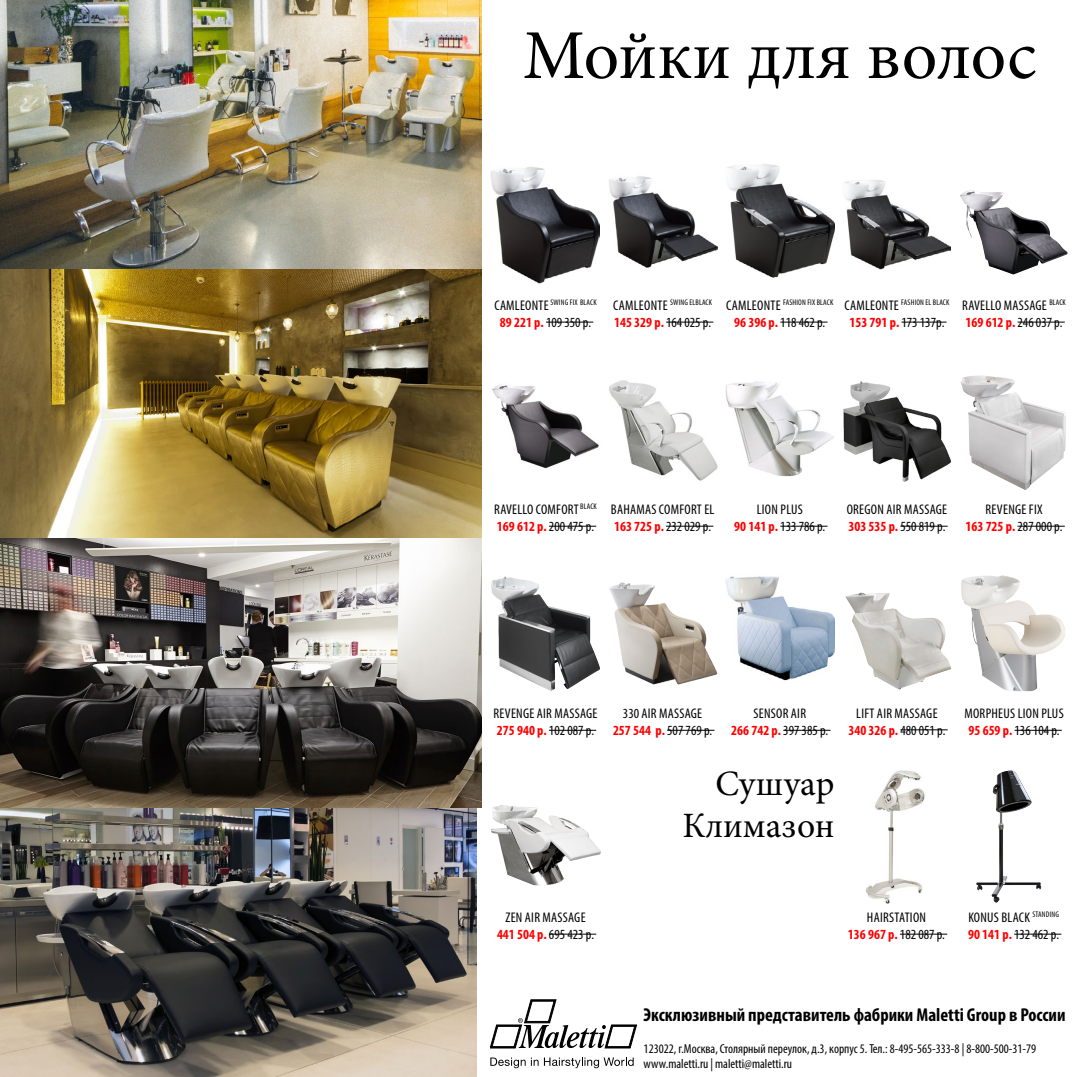
<style>
.page{position:relative;width:1077px;height:1077px;background:#fff}
.page>*{position:absolute;margin:0;border:0;box-sizing:border-box;transform-origin:0 0}
.t1{font:70px "Minion Pro";color:#000}
.t2{font:35.61px/42.7px "Minion Pro";color:#000;text-align:right}
.t3{font:700 condensed 18.64px "Myriad Pro";color:#000}
.t4{font:condensed 14px/16.8px "Myriad Pro";letter-spacing:.02em;color:#000}
.t5{font:700 condensed 14px "Myriad Pro";color:#f00}
.t6{font:condensed 13.04px/15.7px "Myriad Pro";color:#000}
.t7{font:condensed 8.14px "Myriad Pro";letter-spacing:.02em;color:#000}
.s1{font-size:14px}
.s2{font-weight:700;color:#f00}
.s3{font-weight:400;color:#000}
</style>
<div class="page">
<hr style="left:546px;top:322px;width:47px;height:1px;background:#000">
<img style="left:491px;top:167px;width:108px;height:117px">
<hr style="left:666px;top:322px;width:47px;height:1px;background:#000">
<img style="left:609px;top:176px;width:108px;height:92px">
<hr style="left:780px;top:322px;width:47px;height:1px;background:#000">
<img style="left:727px;top:164px;width:107px;height:114px">
<hr style="left:901px;top:322px;width:45px;height:1px;background:#000">
<img style="left:844px;top:180px;width:106px;height:90px">
<hr style="left:549px;top:525px;width:47px;height:1px;background:#000">
<img style="left:492px;top:384px;width:107px;height:85px">
<hr style="left:666px;top:525px;width:47px;height:1px;background:#000">
<img style="left:609px;top:380px;width:108px;height:101px">
<hr style="left:780px;top:525px;width:47px;height:1px;background:#000">
<img style="left:725px;top:381px;width:108px;height:96px">
<hr style="left:900px;top:525px;width:47px;height:1px;background:#000">
<img style="left:843px;top:381px;width:108px;height:101px">
<hr style="left:549px;top:729px;width:47px;height:1px;background:#000">
<hr style="left:667px;top:729px;width:47px;height:1px;background:#000">
<hr style="left:783px;top:729px;width:47px;height:1px;background:#000">
<img style="left:725px;top:576px;width:109px;height:105px">
<hr style="left:900px;top:729px;width:47px;height:1px;background:#000">
<hr style="left:549px;top:933px;width:47px;height:1px;background:#000">
<img style="left:491px;top:805px;width:109px;height:81px">
<img style="left:609px;top:582px;width:108px;height:103px">
<svg style="left:490px;top:999px;width:146px;height:48px"></svg>
<svg style="left:490px;top:1057px;width:35px;height:11px"></svg>
<svg style="left:531px;top:1057px;width:7px;height:8px"></svg>
<svg style="left:544px;top:1057px;width:89px;height:11px"></svg>
<hr style="left:1017px;top:322px;width:47px;height:1px;background:#000">
<img style="left:960px;top:190px;width:107px;height:84px">
<hr style="left:1017px;top:525px;width:47px;height:1px;background:#000">
<img style="left:961px;top:375px;width:105px;height:115px">
<hr style="left:1014px;top:729px;width:47px;height:1px;background:#000">
<img style="left:961px;top:575px;width:104px;height:117px">
<img style="left:0;top:0;width:481px;height:807px">
<hr style="left:1013px;top:933px;width:48px;height:1px;background:#000">
<img style="left:976px;top:772px;width:65px;height:130px">
<hr style="left:899px;top:933px;width:48px;height:1px;background:#000">
<img style="left:865px;top:770px;width:60px;height:133px">
<img style="left:0;top:808px;width:476px;height:268px">
<img style="left:845px;top:592px;width:106px;height:97px">
<img style="left:491px;top:576px;width:109px;height:115px">
<h1 class="t1" style="left:522px;top:9px;width:515px">Мойки для волос</h1>
<p class="t7" style="left:494px;top:297px;width:104px"><span class="s1">CAMLEONTE</span> SWING FIX BLACK</p>
<p class="t4" style="left:500px;top:313px;width:93px"><span class="s2">89 221 р.</span> 109 350 р.</p>
<p class="t7" style="left:613px;top:297px;width:100px"><span class="s1">CAMLEONTE</span> SWING ELBLACK</p>
<p class="t5" style="left:614px;top:313px;width:98px">145 329 р. <span class="s3">164 025 р.</span></p>
<p class="t7" style="left:726px;top:297px;width:108px"><span class="s1">CAMLEONTE</span> FASHION FIX BLACK</p>
<p class="t4" style="left:734px;top:313px;width:93px"><span class="s2">96 396 р.</span> 118 462 р.</p>
<p class="t7" style="left:844px;top:297px;width:106px"><span class="s1">CAMLEONTE</span> FASHION EL BLACK</p>
<p class="t5" style="left:849px;top:313px;width:96px">153 791 р. <span class="s3">173 137р.</span></p>
<p class="t4" style="left:962px;top:297px;width:105px">RAVELLO MASSAGE <sup>BLACK<br></sup><span class="s2">169 612 р.</span> 246 037 р.</p>
<p class="t4" style="left:494px;top:501px;width:104px">RAVELLO COMFORT <sup>BLACK<br></sup><span class="s2">169 612 р.</span> 200 475 р.</p>
<p class="t4" style="left:611px;top:501px;width:105px">BAHAMAS COMFORT EL<br><span class="s2">163 725 р.</span> 232 029 р.</p>
<p class="t4" style="left:734px;top:501px;width:93px;text-align:center">LION PLUS<br><span class="s2">90 141 р.</span> 133 786 р.</p>
<p class="t4" style="left:846px;top:501px;width:102px">OREGON AIR MASSAGE<br><span class="s2">303 535 р.</span> 550 819 р.</p>
<p class="t4" style="left:965px;top:501px;width:98px;text-align:center">REVENGE FIX<br><span class="s2">163 725 р.</span> 287 000 р.</p>
<p class="t4" style="left:493px;top:704px;width:106px">REVENGE AIR MASSAGE<br><span class="s2">275 940 р.</span> 102 087 р.</p>
<p class="t4" style="left:613px;top:704px;width:101px;text-align:center">330 AIR MASSAGE<br><span class="s2">257 544 р.</span> 507 769 р.</p>
<p class="t4" style="left:731px;top:704px;width:98px;text-align:center">SENSOR AIR<br><span class="s2">266 742 р.</span> 397 385 р.</p>
<p class="t4" style="left:848px;top:704px;width:98px;text-align:center">LIFT AIR MASSAGE<br><span class="s2">340 326 р.</span> 480 051 р.</p>
<h2 class="t2" style="left:682px;top:761px;width:153px">Сушуар<br>Климазон</h2>
<p class="t4" style="left:964px;top:704px;width:101px">MORPHEUS LION PLUS<br><span class="s2">95 659 р.</span> 136 104 р.</p>
<p class="t4" style="left:497px;top:908px;width:98px;text-align:center">ZEN AIR MASSAGE<br><span class="s2">441 504 р.</span> 695 423 р.</p>
<p class="t4" style="left:847px;top:908px;width:98px;text-align:center">HAIRSTATION<br><span class="s2">136 967 р.</span> 182 087 р.</p>
<p class="t4" style="left:967px;top:908px;width:93px">KONUS BLACK <sup>STANDING<br></sup><span class="s2">90 141 р.</span> 132 462 р.</p>
<h3 class="t3" style="left:643px;top:1003px;width:423px">Эксклюзивный представитель фабрики Maletti Group в России</h3>
<p class="t6" style="left:643px;top:1040px;width:394px">123022, г.Москва, Столярный переулок, д.3, корпус 5. Тел.: 8-495-565-333-8 | 8-800-500-31-79 www.maletti.ru | maletti@maletti.ru</p>
</div>
